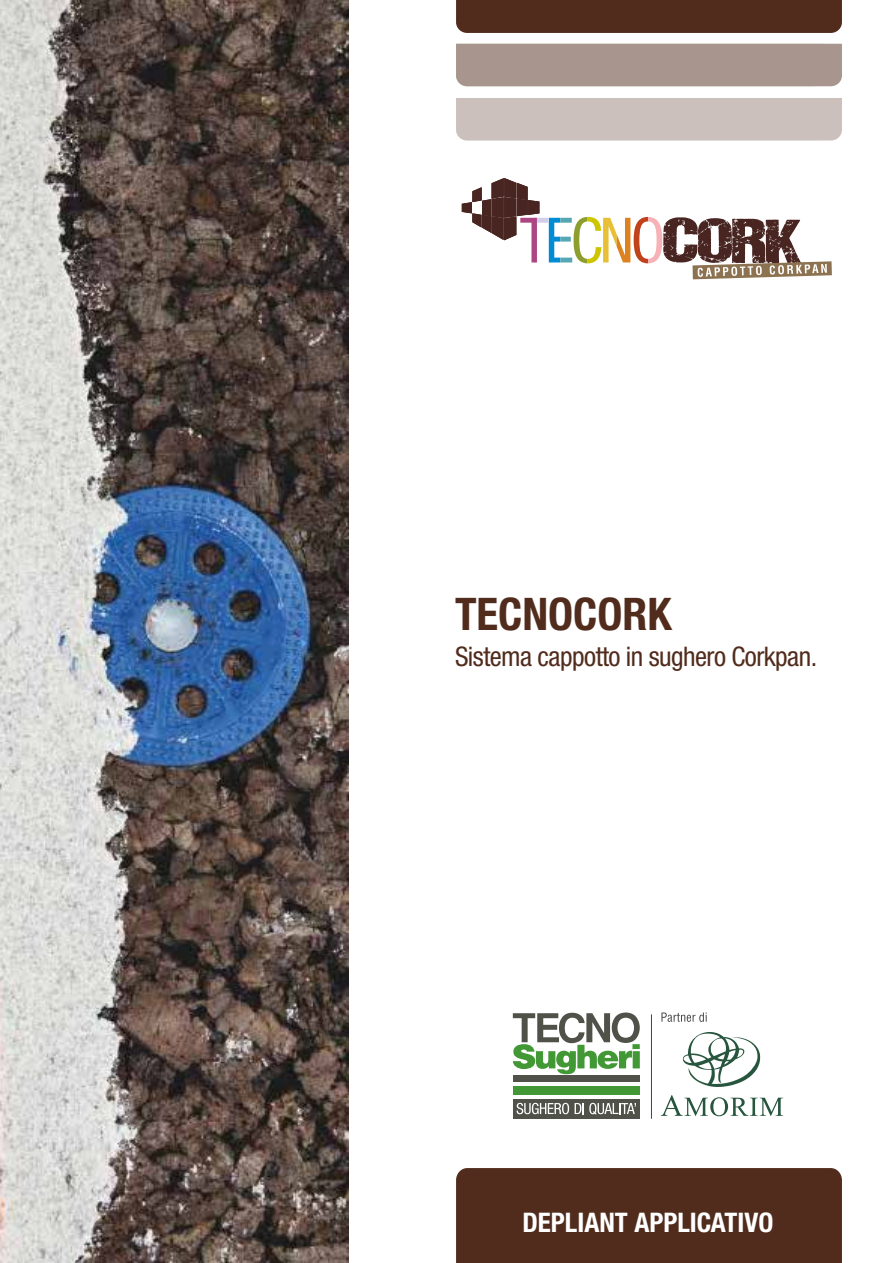
<style>
.page{position:relative;width:893px;height:1263px;background:#fff}
.page>*{position:absolute;margin:0;border:0;box-sizing:border-box;transform-origin:0 0}
.t1{font:700 condensed 45px "Helvetica Neue LT Std";color:#512c1d}
.t2{font:condensed 27px "Helvetica Neue LT Std";letter-spacing:-.02em;color:#512c1d}
.t3{font:700 condensed 27px "Helvetica Neue LT Std";color:#fff}
</style>
<div class="page">
<img style="left:0;top:0;width:349px;height:1263px">
<div style="left:456px;top:0;width:386px;height:33px;background:#512c1d"></div>
<div style="left:456px;top:1168px;width:386px;height:95px;background:#512c1d"></div>
<div style="left:456px;top:44px;width:386px;height:42px;background:#a8958e"></div>
<div style="left:456px;top:98px;width:386px;height:43px;background:#cbc0bb"></div>
<div style="left:513px;top:1076px;width:127px;height:6px;background:#505249"></div>
<div style="left:513px;top:1086px;width:127px;height:9px;background:#419835"></div>
<div style="left:513px;top:1099px;width:127px;height:19px;background:#505249"></div>
<svg style="left:517px;top:1103px;width:52px;height:11px"></svg>
<svg style="left:575px;top:1103px;width:61px;height:12px"></svg>
<svg style="left:513px;top:1012px;width:127px;height:62px"></svg>
<hr style="left:651px;top:1014px;width:1px;height:105px;background:#434342">
<svg style="left:661px;top:1012px;width:46px;height:10px"></svg>
<svg style="left:661px;top:1032px;width:122px;height:84px"></svg>
<svg style="left:462px;top:178px;width:370px;height:101px"></svg>
<h1 class="t1" style="left:455px;top:587px;width:218px">TECNOCORK</h1>
<p class="t2" style="left:455px;top:641px;width:364px">Sistema cappotto in sughero Corkpan.</p>
<p class="t3" style="left:522px;top:1206px;width:252px">DEPLIANT APPLICATIVO</p>
</div>
